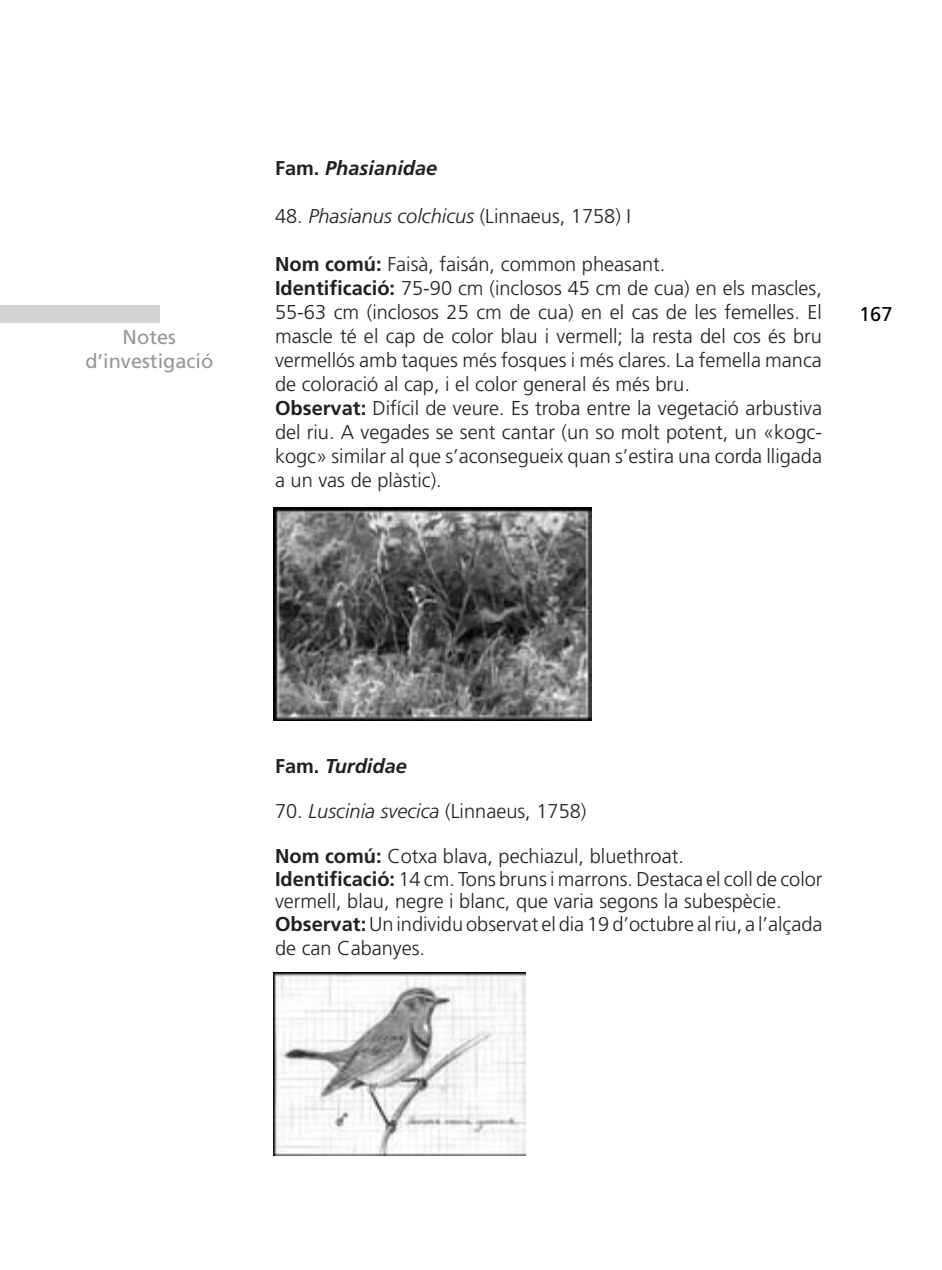
<style>
.page{position:relative;width:942px;height:1270px;background:#fff}
.page>*{position:absolute;margin:0;border:0;box-sizing:border-box;transform-origin:0 0}
.t1{font:300 20px/24px "Frutiger";color:#231f20}
.t2{font:italic 700 20px "Frutiger";color:#231f20}
.t3{font:20px/24.2px "Frutiger";color:#949698;text-align:center}
.t4{font:20px "Frutiger";color:#000}
.s1{font-style:normal}
.s2{font-style:italic}
.s3{font-weight:700}
</style>
<div class="page">
<img style="left:273px;top:507px;width:318px;height:213px">
<img style="left:273px;top:972px;width:252px;height:184px">
<div style="left:0;top:305px;width:160px;height:17px;background:#d1d3d4"></div>
<p class="t3" style="left:85px;top:325px;width:129px">Notes d’investigació</p>
<p class="t2" style="left:275px;top:156px;width:164px"><span class="s1">Fam.</span> Phasianidae</p>
<p class="t1" style="left:275px;top:204px;width:357px">48. <span class="s2">Phasianus colchicus</span> (Linnaeus, 1758) I</p>
<p class="t1" style="left:275px;top:252px;width:548px"><span class="s3">Nom comú:</span> Faisà, faisán, common pheasant.<br><span class="s3">Identificació:</span> 75-90 cm (inclosos 45 cm de cua) en els mascles, 55-63 cm (inclosos 25 cm de cua) en el cas de les femelles. El mascle té el cap de color blau i vermell; la resta del cos és bru vermellós amb taques més fosques i més clares. La femella manca de coloració al cap, i el color general és més bru.<br><span class="s3">Observat:</span> Difícil de veure. Es troba entre la vegetació arbustiva del riu. A vegades se sent cantar (un so molt potent, un «kogc&shy;kogc» similar al que s’aconsegueix quan s’estira una corda lligada a un vas de plàstic).</p>
<p class="t4" style="left:858px;top:302px;width:35px">167</p>
<p class="t2" style="left:275px;top:754px;width:133px"><span class="s1">Fam.</span> Turdidae</p>
<p class="t1" style="left:275px;top:799px;width:313px">70. <span class="s2">Luscinia svecica</span> (Linnaeus, 1758)</p>
<p class="t1" style="left:275px;top:845px;width:549px;line-height:23px"><span class="s3">Nom comú:</span> Cotxa blava, pechiazul, bluethroat.<br><span class="s3">Identificació:</span> 14 cm. Tons bruns i marrons. Destaca el coll de color vermell, blau, negre i blanc, que varia segons la subespècie.<br><span class="s3">Observat:</span> Un individu observat el dia 19 d’octubre al riu, a l’alçada de can Cabanyes.</p>
</div>
